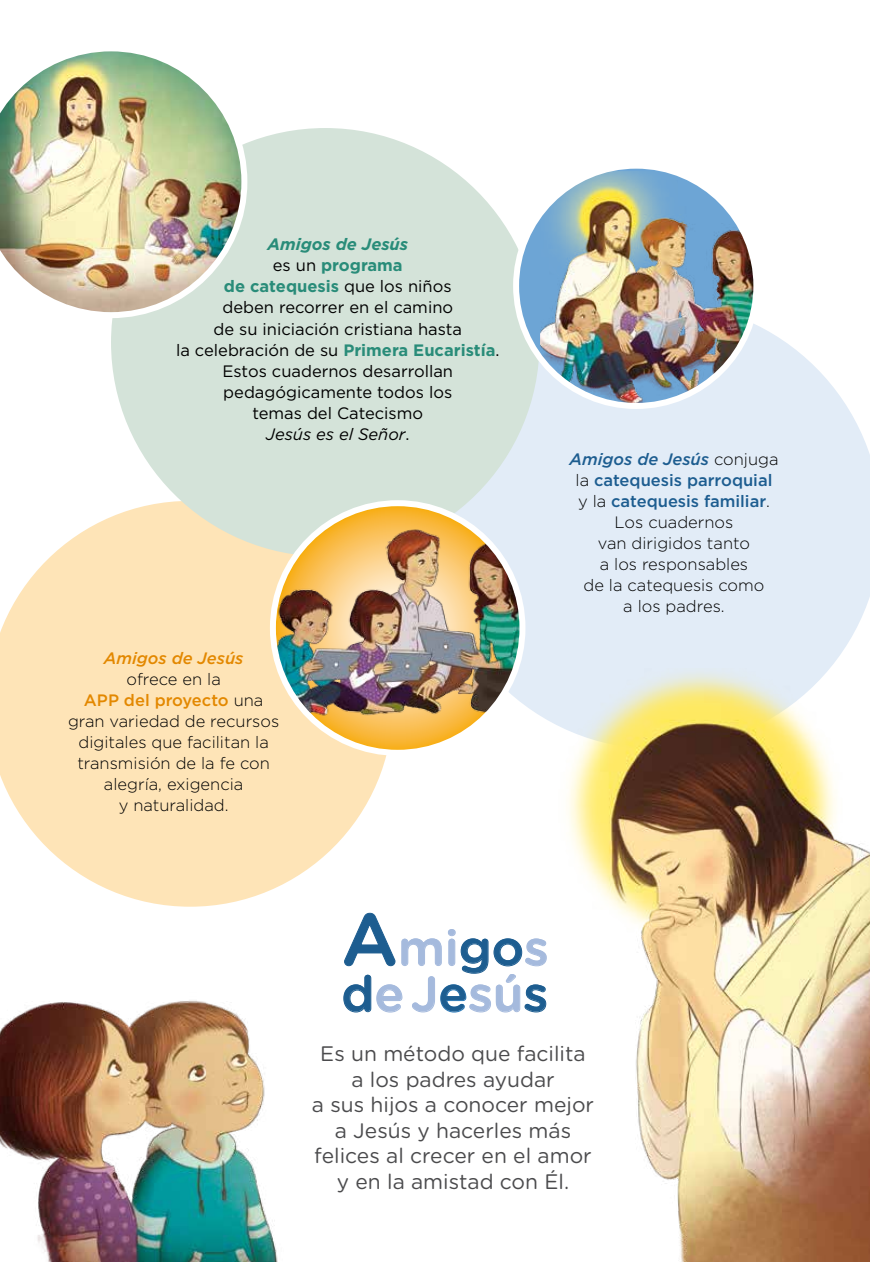
<style>
.page{position:relative;width:870px;height:1262px;background:#fff}
.page>*{position:absolute;margin:0;border:0;box-sizing:border-box;transform-origin:0 0}
.t1{font:500 49.2px "Gotham Rounded";color:#a5badd}
.t2{font:500 49.05px "Gotham Rounded";color:#a5badd}
.t3{font:21px/25.5px "Gotham Rounded";color:#4b4b4d;text-align:center}
.t4{font:300 16.5px/21px "Gotham";color:#000;text-align:center}
.t5{font:16.5px/21px "Gotham";color:#000;text-align:center}
.t6{font:italic 500 16.5px "Gotham";color:#e38800}
.s1{font-weight:700;font-style:italic;color:#298c79}
.s2{font-weight:700;color:#298c79}
.s3{font-style:italic}
.s4{font-weight:500;color:#e38800}
.s5{font-weight:500;font-style:italic;color:#1d5d90}
.s6{font-weight:500;color:#1d5d90}
.s7{font-size:73.2px;color:#1d5d90}
.s8{color:#1d5d90}
</style>
<div class="page">
<div style="left:467px;top:325px;width:403px;height:401px;background:#e2ecf7"></div>
<svg style="left:0;top:501px;width:387px;height:405px;fill:#fee4b7"></svg>
<div style="left:111px;top:128px;width:428px;height:428px;background:#d4e3d9;border-radius:50%"></div>
<img style="left:0;top:51px;width:247px;height:267px">
<svg style="left:516px;top:166px;width:240px;height:240px;fill:#6da5d5"></svg>
<img style="left:540px;top:171px;width:216px;height:235px">
<div style="left:513px;top:163px;width:246px;height:246px;border:6px solid #fff;border-radius:50%"></div>
<img style="left:273px;top:503px;width:249px;height:243px">
<div style="left:270px;top:500px;width:255px;height:255px;border:6px solid #fff;border-radius:50%"></div>
<img style="left:559px;top:668px;width:311px;height:593px">
<img style="left:0;top:1000px;width:278px;height:261px">
<svg style="left:343px;top:912px;width:203px;height:100px"></svg>
<p class="t5" style="left:176px;top:234px;width:325px"><span class="s1">Amigos de Jesús<br></span>es un <span class="s2">programa<br>de catequesis</span> que los niños<br>deben recorrer en el camino<br>de su iniciación cristiana hasta<br>la celebración de su <span class="s2">Primera Eucaristía</span>.<br>Estos cuadernos desarrollan pedagógicamente todos los<br>temas del Catecismo<br><span class="s3">Jesús es el Señor</span>.</p>
<p class="t6" style="left:104px;top:649px;width:141px">Amigos de Jesús</p>
<p class="t4" style="left:68px;top:668px;width:213px">ofrece en la<br><span class="s4">APP del proyecto</span> una gran variedad de recursos digitales que facilitan la transmisión de la fe con alegría, exigencia<br>y naturalidad.</p>
<p class="t4" style="left:569px;top:448px;width:210px"><span class="s5">Amigos de Jesús</span> conjuga la <span class="s6">catequesis parroquial </span>y la <span class="s6">catequesis familiar</span>.<br>Los cuadernos<br>van dirigidos tanto<br>a los responsables<br>de la catequesis como<br>a los padres.</p>
<h2 class="t2" style="left:341px;top:912px;width:209px"><span class="s7">A</span>mi<span class="s8">go</span>s</h2>
<h1 class="t1" style="left:341px;top:958px;width:208px"><span class="s8">d</span>e J<span class="s8">e</span>sú<span class="s8">s</span></h1>
<p class="t3" style="left:312px;top:1039px;width:284px">Es un método que facilita a los padres ayudar<br>a sus hijos a conocer mejor a Jesús y hacerles más felices al crecer en el amor y en la amistad con Él.</p>
</div>
